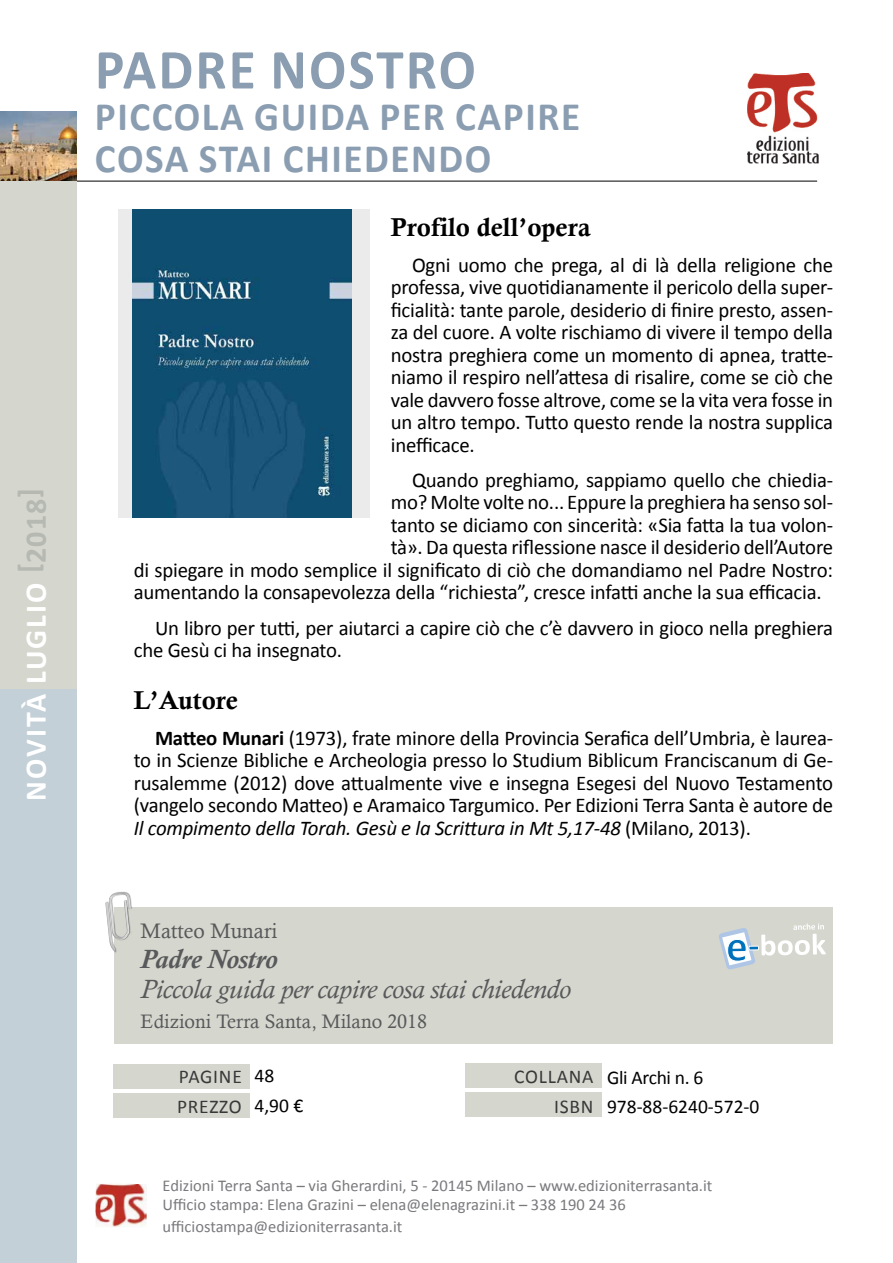
<style>
.page{position:relative;width:893px;height:1263px;background:#fff}
.page>*{position:absolute;margin:0;border:0;box-sizing:border-box;transform-origin:0 0}
.t1{font:700 57px "Calibri";letter-spacing:.04em;color:#8a9db1}
.t2{font:700 40.5px/42px "Calibri";letter-spacing:.04em;color:#8a9db1}
.t3{font:700 30px "Calibri";letter-spacing:.07em;color:#fff}
.t4{font:700 30px "Calibri";color:#b6b9b2}
.t5{font:italic 27px "Calisto";letter-spacing:-.01em;color:#58595b}
.t6{font:italic 700 27px "Calisto";letter-spacing:-.01em;color:#58595b}
.t7{font:25.8px "Calis MT Bol";color:#000}
.t8{font:21px/22.5px "Calibri";letter-spacing:-.01em;color:#000}
.t9{font:21px "Calisto";color:#58595b}
.t10{font:19.5px/30px "Calibri";color:#000}
.t11{font:19.5px "Calisto";color:#58595b}
.t12{font:19.5px/29.5px "Calibri";letter-spacing:.04em;color:#383839}
.t13{font:16.5px/19.2px "Calibri";color:#797a7d}
.s1{font-weight:700}
.s2{font-style:italic}
</style>
<div class="page">
<img style="left:748px;top:73px;width:71px;height:90px">
<img style="left:0;top:111px;width:77px;height:52px">
<img style="left:95px;top:1184px;width:52px;height:43px">
<div style="left:0;top:689px;width:77px;height:574px;background:#c4d0d7"></div>
<hr style="left:77px;top:181px;width:740px;height:1px;background:#000">
<div style="left:0;top:163px;width:77px;height:526px;background:#d5d7ce"></div>
<div style="left:114px;top:907px;width:719px;height:137px;background:#d5d7ce"></div>
<div style="left:105px;top:891px;width:27px;height:63px;background:#000;opacity:.43"></div>
<img style="left:105px;top:892px;width:26px;height:60px">
<div style="left:465px;top:1092px;width:137px;height:25px;background:#d5d7ce"></div>
<div style="left:465px;top:1063px;width:137px;height:25px;background:#d5d7ce"></div>
<div style="left:114px;top:1093px;width:136px;height:25px;background:#d5d7ce"></div>
<div style="left:114px;top:1064px;width:136px;height:25px;background:#d5d7ce"></div>
<div style="left:118px;top:209px;width:251px;height:309px;background:#ebebec"></div>
<img style="left:133px;top:209px;width:219px;height:309px">
<svg style="left:719px;top:923px;width:107px;height:47px"></svg>
<h3 class="t4" style="left:11px;top:498px;width:11px;rotate:-90deg">[</h3>
<h3 class="t4" style="left:17px;top:563px;width:65px;rotate:-90deg">2018</h3>
<h3 class="t4" style="left:11px;top:573px;width:11px;rotate:-90deg">]</h3>
<h3 class="t3" style="left:17px;top:800px;width:220px;rotate:-90deg">NOVITÀ LUGLIO</h3>
<h1 class="t1" style="left:95px;top:33px;width:382px">PADRE NOSTRO</h1>
<h2 class="t2" style="left:95px;top:96px;width:487px">PICCOLA GUIDA PER CAPIRE<br>COSA STAI CHIEDENDO</h2>
<p class="t7" style="left:391px;top:213px;width:201px">Profilo dell’opera</p>
<p class="t8" style="left:412px;top:253px;width:423px">Ogni uomo che prega, al di là della religione che</p>
<p class="t8" style="left:391px;top:276px;width:444px">professa, vive quotidianamente il pericolo della super-</p>
<p class="t8" style="left:391px;top:298px;width:444px">ficialità: tante parole, desiderio di finire presto, assen-</p>
<p class="t8" style="left:391px;top:321px;width:444px">za del cuore A. volte rischiamo di vivere il tempo della</p>
<p class="t8" style="left:391px;top:332px;width:444px;line-height:45px">nostra preghiera come un momento di apnea, tratte&shy;vale davvero fosse altrove, come se la vita vera fosse in</p>
<p class="t8" style="left:391px;top:411px;width:444px">un altro tempo. Tutto questo rende la nostra supplica inefficace.</p>
<p class="t8" style="left:391px;top:366px;width:444px">niamo il respiro nell’attesa di risalire, come se ciò che</p>
<p class="t8" style="left:412px;top:469px;width:423px">Quando preghiamo, sappiamo quello che chiedia-</p>
<p class="t8" style="left:391px;top:491px;width:444px">mo?Moltevolteno...Eppurelapreghierahasensosol-</p>
<p class="t8" style="left:391px;top:514px;width:444px">tanto se diciamo con sincerità «: Sia fatta la tua volon-</p>
<p class="t8" style="left:391px;top:536px;width:444px">tà .» Da questa riflessione nasce il desiderio dell’Autore</p>
<p class="t8" style="left:134px;top:559px;width:701px">di spiegare in modo semplice il significato di ciò che domandiamo nel Padre Nostro: aumentando la consapevolezza della “richiesta ,” cresce infatti anche la sua efficacia.</p>
<p class="t8" style="left:134px;top:616px;width:701px;text-indent:21px">Un libro per tutti, per aiutarci a capire ciò che è’c davvero in gioco nella preghiera che Gesù ci ha insegnato.</p>
<p class="t7" style="left:134px;top:686px;width:106px">L’Autore</p>
<p class="t8" style="left:155px;top:726px;width:680px"><span class="s1">Matteo Munari</span> (1973 ,) frate minore della Provincia Serafica dell’Umbria è, laurea-</p>
<p class="t8" style="left:134px;top:749px;width:701px">to in Scienze Bibliche e Archeologia presso lo Studium Biblicum Franciscanum di Ge-</p>
<p class="t8" style="left:134px;top:771px;width:701px">rusalemme (2012) dove attualmente vive e insegna Esegesi del Nuovo Testamento</p>
<p class="t8" style="left:134px;top:794px;width:701px">(vangelo secondo Matteo e) Aramaico Targumico. Per Edizioni Terra Santa è autore de<br><span class="s2">Il compimento della Torah. Gesù lae Scrittura in Mt 5,17-48</span> (Milano, 2013 .(</p>
<p class="t9" style="left:141px;top:918px;width:138px">Matteo Munari</p>
<p class="t6" style="left:141px;top:943px;width:138px">Padre Nostro</p>
<p class="t5" style="left:141px;top:973px;width:432px">Piccola guida per capire cosa stai chiedendo</p>
<p class="t11" style="left:141px;top:1010px;width:288px">Edizioni Terra Santa, Milano 2018</p>
<p class="t12" style="left:177px;top:1062px;width:66px">PAGINE<br>PREZZO</p>
<p class="t10" style="left:254px;top:1060px;width:50px">48<br>4,90 €</p>
<p class="t10" style="left:607px;top:1062px;width:154px">Gli Archi 6.n<br>978-88-6240-572-0</p>
<p class="t12" style="left:514px;top:1062px;width:81px;text-align:right">COLLANA<br>ISBN</p>
<p class="t13" style="left:163px;top:1176px;width:551px">Edizioni Terra Santa – via Gherardini -5, 20145 Milano – www.edizioniterrasanta i t.<br>Ufficio stampa: Elena Grazini – elena@elenagrazini –i t. 338 190 24 36</p>
<p class="t13" style="left:163px;top:1217px;width:241px">ufficiostampa@edizioniterrasanta i t.</p>
</div>
